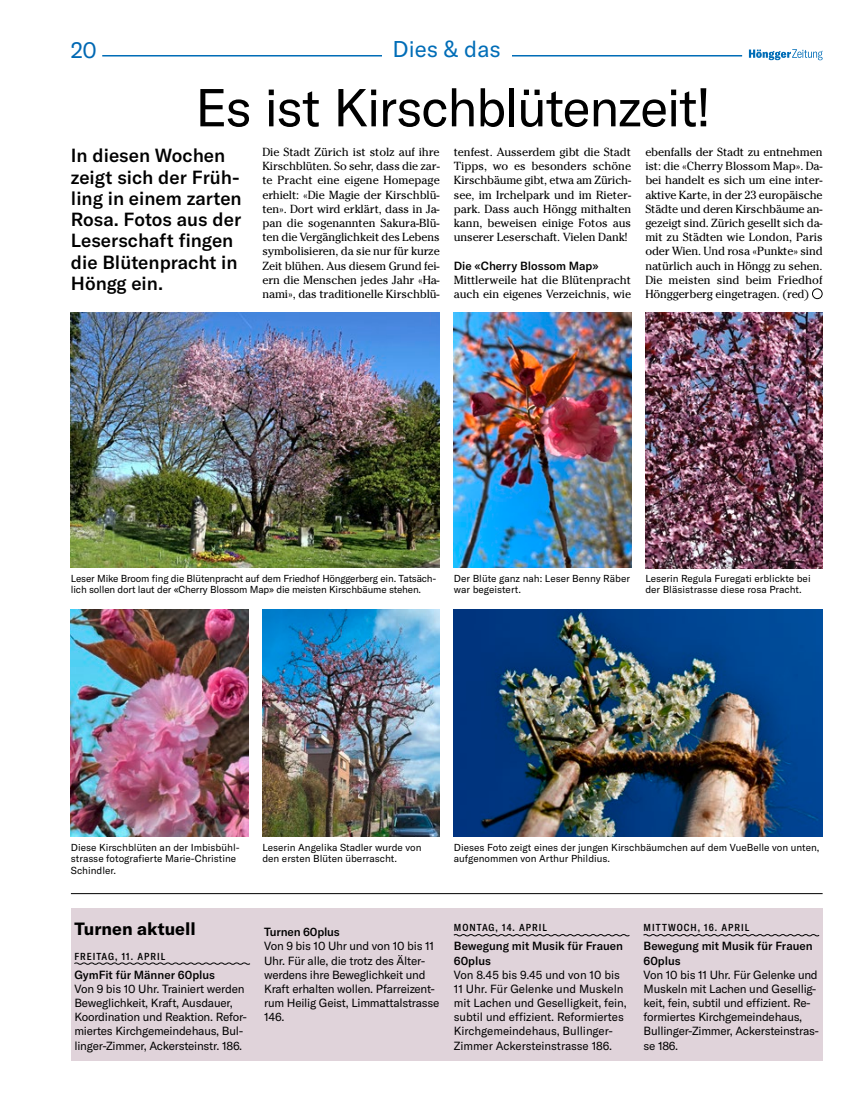
<style>
.page{position:relative;width:851px;height:1117px;background:#fff}
.page>*{position:absolute;margin:0;border:0;box-sizing:border-box;transform-origin:0 0}
.t1{font:52.5px "GT America";letter-spacing:-.03em;color:#000}
.t2{font:22.5px "GT America";color:#006db7}
.t3{font:22.5px "GT America";color:#0068b3}
.t4{font:500 18.75px/21.2px "GT America";color:#000}
.t5{font:700 17.5px "GT America";color:#000}
.t6{font:11.75px/14.1px "Cheltenham Std";letter-spacing:-.01em;color:#000;text-align:justify}
.t7{font:11.75px/14.1px "GT America";letter-spacing:-.02em;color:#000}
.t8{font:500 11.75px/14.1px "GT America";letter-spacing:-.005em;color:#000}
.t9{font:10px/11.2px "GT America";color:#000}
.t10{font:500 condensed 10px "GT America";letter-spacing:.1em;color:#000}
</style>
<div class="page">
<hr style="left:102px;top:55px;width:640px;height:1px;background:#006db7">
<svg style="left:748px;top:49px;width:74px;height:11px"></svg>
<div style="left:382px;top:39px;width:129px;height:29px;background:#fff"></div>
<div style="left:71px;top:907px;width:751px;height:152px;background:#e0d3da"></div>
<svg style="left:74px;top:962px;width:177px;height:2px"></svg>
<svg style="left:453px;top:934px;width:177px;height:2px"></svg>
<svg style="left:643px;top:934px;width:176px;height:2px"></svg>
<hr style="left:71px;top:893px;width:751px;height:1px;background:#000">
<div style="left:811px;top:288px;width:11px;height:11px;border:1px solid #000;border-radius:50%"></div>
<img style="left:71px;top:312px;width:368px;height:255px">
<img style="left:454px;top:609px;width:368px;height:227px">
<img style="left:454px;top:312px;width:177px;height:255px">
<img style="left:71px;top:609px;width:177px;height:227px">
<img style="left:645px;top:312px;width:177px;height:256px">
<img style="left:262px;top:609px;width:177px;height:227px">
<h2 class="t3" style="left:71px;top:37px;width:27px">20</h2>
<h2 class="t2" style="left:392px;top:36px;width:110px">Dies &amp; das</h2>
<h1 class="t1" style="left:195px;top:77px;width:518px">Es ist Kirschblütenzeit!</h1>
<h3 class="t4" style="left:71px;top:145px;width:172px">In diesen Wochen zeigt sich der Früh&shy;ling in einem zarten<br>Rosa. Fotos aus der<br>Leserschaft fingen die Blütenpracht in<br>Höngg ein.</h3>
<p class="t6" style="left:262px;top:145px;width:179px">Die Stadt Zürich ist stolz auf ihre Kirschblüten. So sehr, dass die zar&shy;te Pracht eine eigene Homepage erhielt: «Die Magie der Kirschblü&shy;ten». Dort wird erklärt, dass in Ja&shy;pan die sogenannten Sakura-Blü&shy;ten die Vergänglichkeit des Lebens symbolisieren, da sie nur für kurze Zeit blühen. Aus diesem Grund fei&shy;ern die Menschen jedes Jahr «Ha&shy;nami», das traditionelle Kirschblü-</p>
<p class="t6" style="left:454px;top:145px;width:179px">tenfest. Ausserdem gibt die Stadt Tipps, wo es besonders schöne Kirschbäume gibt, etwa am Zürich&shy;see, im Irchelpark und im Rieter&shy;park. Dass auch Höngg mithalten kann, beweisen einige Fotos aus unserer Leserschaft. Vielen Dank!</p>
<p class="t8" style="left:454px;top:258px;width:146px">Die «Cherry Blossom Map»</p>
<p class="t6" style="left:454px;top:272px;width:179px">Mittlerweile hat die Blütenpracht auch ein eigenes Verzeichnis, wie</p>
<p class="t6" style="left:645px;top:145px;width:179px">ebenfalls der Stadt zu entnehmen ist: die «Cherry Blossom Map». Da&shy;bei handelt es sich um eine inter&shy;aktive Karte, in der 23 europäische Städte und deren Kirschbäume an&shy;gezeigt sind. Zürich gesellt sich da&shy;mit zu Städten wie London, Paris oder Wien. Und rosa «Punkte» sind natürlich auch in Höngg zu sehen.<br>Die meisten sind beim Friedhof Hönggerberg eingetragen. (red)</p>
<p class="t9" style="left:71px;top:572px;width:367px">Leser Mike Broom fing die Blütenpracht auf dem Friedhof Hönggerberg ein. Tatsäch&shy;lich sollen dort laut der «Cherry Blossom Map» die meisten Kirschbäume stehen.</p>
<p class="t9" style="left:454px;top:572px;width:177px">Der Blüte ganz nah: Leser Benny Räber war begeistert.</p>
<p class="t9" style="left:645px;top:572px;width:167px">Leserin Regula Furegati erblickte bei der Bläsistrasse diese rosa Pracht.</p>
<p class="t9" style="left:71px;top:841px;width:170px">Diese Kirschblüten an der Imbisbühl&shy;strasse fotografierte Marie-Christine<br>Schindler.</p>
<p class="t9" style="left:262px;top:841px;width:161px">Leserin Angelika Stadler wurde von den ersten Blüten überrascht.</p>
<p class="t9" style="left:454px;top:841px;width:367px">Dieses Foto zeigt eines der jungen Kirschbäumchen auf dem VueBelle von unten, aufgenommen von Arthur Phildius.</p>
<h3 class="t5" style="left:74px;top:917px;width:123px">Turnen aktuell</h3>
<p class="t10" style="left:74px;top:949px;width:92px">FREITAG, 11. APRIL</p>
<p class="t8" style="left:74px;top:967px;width:142px">GymFit für Männer 60plus</p>
<p class="t7" style="left:74px;top:981px;width:174px">Von 9 bis 10 Uhr. Trainiert werden Beweglichkeit, Kraft, Ausdauer, Koordination und Reaktion. Refor&shy;miertes Kirchgemeindehaus, Bul&shy;linger-Zimmer, Ackersteinstr. 186.</p>
<p class="t8" style="left:264px;top:924px;width:77px">Turnen 60plus</p>
<p class="t7" style="left:264px;top:938px;width:177px">Von 9 bis 10 Uhr und von 10 bis 11<br>Uhr. Für alle, die trotz des Älter&shy;werdens ihre Beweglichkeit und<br>Kraft erhalten wollen. Pfarreizent&shy;rum Heilig Geist, Limmattalstrasse<br>146.</p>
<p class="t10" style="left:454px;top:921px;width:95px">MONTAG, 14. APRIL</p>
<p class="t8" style="left:454px;top:938px;width:171px">Bewegung mit Musik für Frauen<br>60plus</p>
<p class="t7" style="left:454px;top:967px;width:174px">Von 8.45 bis 9.45 und von 10 bis<br>11 Uhr. Für Gelenke und Muskeln mit Lachen und Geselligkeit, fein, subtil und effizient. Reformiertes<br>Kirchgemeindehaus, Bullinger-<br>Zimmer Ackersteinstrasse 186.</p>
<p class="t10" style="left:643px;top:921px;width:107px">MITTWOCH, 16. APRIL</p>
<p class="t8" style="left:643px;top:938px;width:171px">Bewegung mit Musik für Frauen<br>60plus</p>
<p class="t7" style="left:643px;top:967px;width:177px">Von 10 bis 11 Uhr. Für Gelenke und<br>Muskeln mit Lachen und Gesellig&shy;keit, fein, subtil und effizient. Re&shy;formiertes Kirchgemeindehaus,<br>Bullinger-Zimmer, Ackersteinstras&shy;se 186.</p>
</div>
